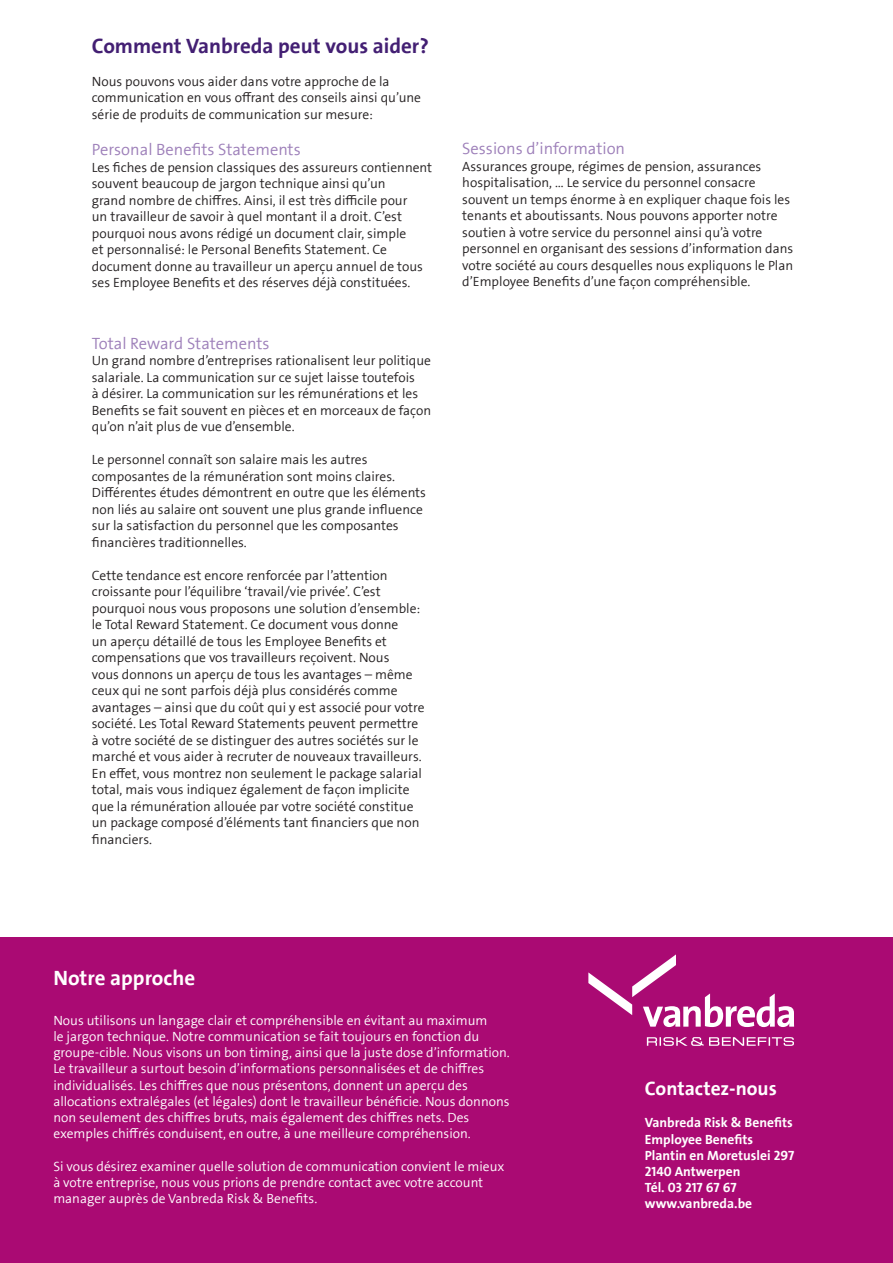
<style>
.page{position:relative;width:893px;height:1263px;background:#fff}
.page>*{position:absolute;margin:0;border:0;box-sizing:border-box;transform-origin:0 0}
.tekst{font:21px "The Sans LF Bold";color:#431f73}
.titel_footer{font:21px "The Sans LF Bold";color:#fff}
.t1{font:19.5px "The Sans LF Bold";color:#fff}
.subtitel{font:300 16.5px "The Sans LF Semi";color:#9d7fb9}
.tekst-2{font:300 13.5px/16.5px "The Sans LF Semi";color:#231f20}
.t2{font:300 13.5px/16.2px "The Sans LF Semi";color:#fff}
.t3{font:13.5px "The Sans LF Bold";color:#fff}
</style>
<div class="page">
<div style="left:0;top:937px;width:893px;height:326px;background:#aa0a73"></div>
<svg style="left:588px;top:954px;width:206px;height:73px"></svg>
<svg style="left:647px;top:1037px;width:147px;height:9px"></svg>
<p class="tekst" style="left:92px;top:34px;width:338px">Comment Vanbreda peut vous aider?</p>
<p class="tekst-2" style="left:92px;top:73px;width:331px">Nous pouvons vous aider dans votre approche de la communication en vous offrant des conseils ainsi qu’une série de produits de communication sur mesure:</p>
<p class="subtitel" style="left:92px;top:141px;width:210px">Personal Benefits Statements</p>
<p class="tekst-2" style="left:92px;top:159px;width:342px">Les fiches de pension classiques des assureurs contiennent souvent beaucoup de jargon technique ainsi qu’un<br>grand nombre de chiffres. Ainsi, il est très difficile pour<br>un travailleur de savoir à quel montant il a droit. C’est pourquoi nous avons rédigé un document clair, simple<br>et personnalisé: le Personal Benefits Statement. Ce document donne au travailleur un aperçu annuel de tous ses Employee Benefits et des réserves déjà constituées.</p>
<p class="subtitel" style="left:92px;top:335px;width:179px">Total Reward Statements</p>
<p class="tekst-2" style="left:92px;top:353px;width:341px">Un grand nombre d’entreprises rationalisent leur politique salariale. La communication sur ce sujet laisse toutefois<br>à désirer. La communication sur les rémunérations et les Benefits se fait souvent en pièces et en morceaux de façon qu’on n’ait plus de vue d’ensemble.</p>
<p class="tekst-2" style="left:92px;top:452px;width:336px">Le personnel connaît son salaire mais les autres composantes de la rémunération sont moins claires.<br>Différentes études démontrent en outre que les éléments non liés au salaire ont souvent une plus grande influence sur la satisfaction du personnel que les composantes financières traditionnelles.</p>
<p class="tekst-2" style="left:92px;top:568px;width:334px">Cette tendance est encore renforcée par l’attention croissante pour l’équilibre ‘travail/vie privée’. C’est pourquoi nous vous proposons une solution d’ensemble: le Total Reward Statement. Ce document vous donne<br>un aperçu détaillé de tous les Employee Benefits et compensations que vos travailleurs reçoivent. Nous<br>vous donnons un aperçu de tous les avantages – même ceux qui ne sont parfois déjà plus considérés comme avantages – ainsi que du coût qui y est associé pour votre société. Les Total Reward Statements peuvent permettre à votre société de se distinguer des autres sociétés sur le marché et vous aider à recruter de nouveaux travailleurs.<br>En effet, vous montrez non seulement le package salarial total, mais vous indiquez également de façon implicite que la rémunération allouée par votre société constitue un package composé d’éléments tant financiers que non financiers.</p>
<p class="subtitel" style="left:462px;top:140px;width:164px">Sessions d’information</p>
<p class="tekst-2" style="left:462px;top:158px;width:333px">Assurances groupe, régimes de pension, assurances hospitalisation, … Le service du personnel consacre souvent un temps énorme à en expliquer chaque fois les tenants et aboutissants. Nous pouvons apporter notre soutien à votre service du personnel ainsi qu’à votre personnel en organisant des sessions d’information dans votre société au cours desquelles nous expliquons le Plan d’Employee Benefits d’une façon compréhensible.</p>
<p class="titel_footer" style="left:53px;top:967px;width:143px">Notre approche</p>
<p class="t2" style="left:53px;top:1013px;width:436px">Nous utilisons un langage clair et compréhensible en évitant au maximum</p>
<p class="t2" style="left:53px;top:1029px;width:428px">le jargon technique. Notre communication se fait toujours en fonction du</p>
<p class="t2" style="left:53px;top:1045px;width:458px">groupe-cible. Nous visons un bon timing, ainsi que la juste dose d’information.</p>
<p class="t2" style="left:53px;top:1061px;width:432px">Le travailleur a surtout besoin d’informations personnalisées et de chiffres</p>
<p class="t2" style="left:53px;top:1077px;width:416px">individualisés. Les chiffres que nous présentons, donnent un aperçu des</p>
<p class="t2" style="left:53px;top:1094px;width:458px">allocations extralégales (et légales) dont le travailleur bénéficie. Nous donnons</p>
<p class="t2" style="left:53px;top:1110px;width:417px">non seulement des chiffres bruts, mais également des chiffres nets. Des</p>
<p class="t2" style="left:53px;top:1126px;width:419px">exemples chiffrés conduisent, en outre, à une meilleure compréhension.</p>
<p class="t2" style="left:53px;top:1158px;width:453px">Si vous désirez examiner quelle solution de communication convient le mieux</p>
<p class="t2" style="left:53px;top:1175px;width:431px">à votre entreprise, nous vous prions de prendre contact avec votre account manager auprès de Vanbreda Risk &amp; Benefits.</p>
<p class="t1" style="left:645px;top:1078px;width:134px">Contactez-nous</p>
<p class="t3" style="left:645px;top:1116px;width:149px">Vanbreda Risk &amp; Benefits</p>
<p class="t3" style="left:645px;top:1132px;width:110px">Employee Benefits</p>
<p class="t3" style="left:645px;top:1148px;width:151px">Plantin en Moretuslei 297</p>
<p class="t3" style="left:645px;top:1164px;width:97px">2140 Antwerpen</p>
<p class="t3" style="left:645px;top:1180px;width:93px">Tél. 03 217 67 67</p>
<p class="t3" style="left:645px;top:1197px;width:109px">www.vanbreda.be</p>
</div>
